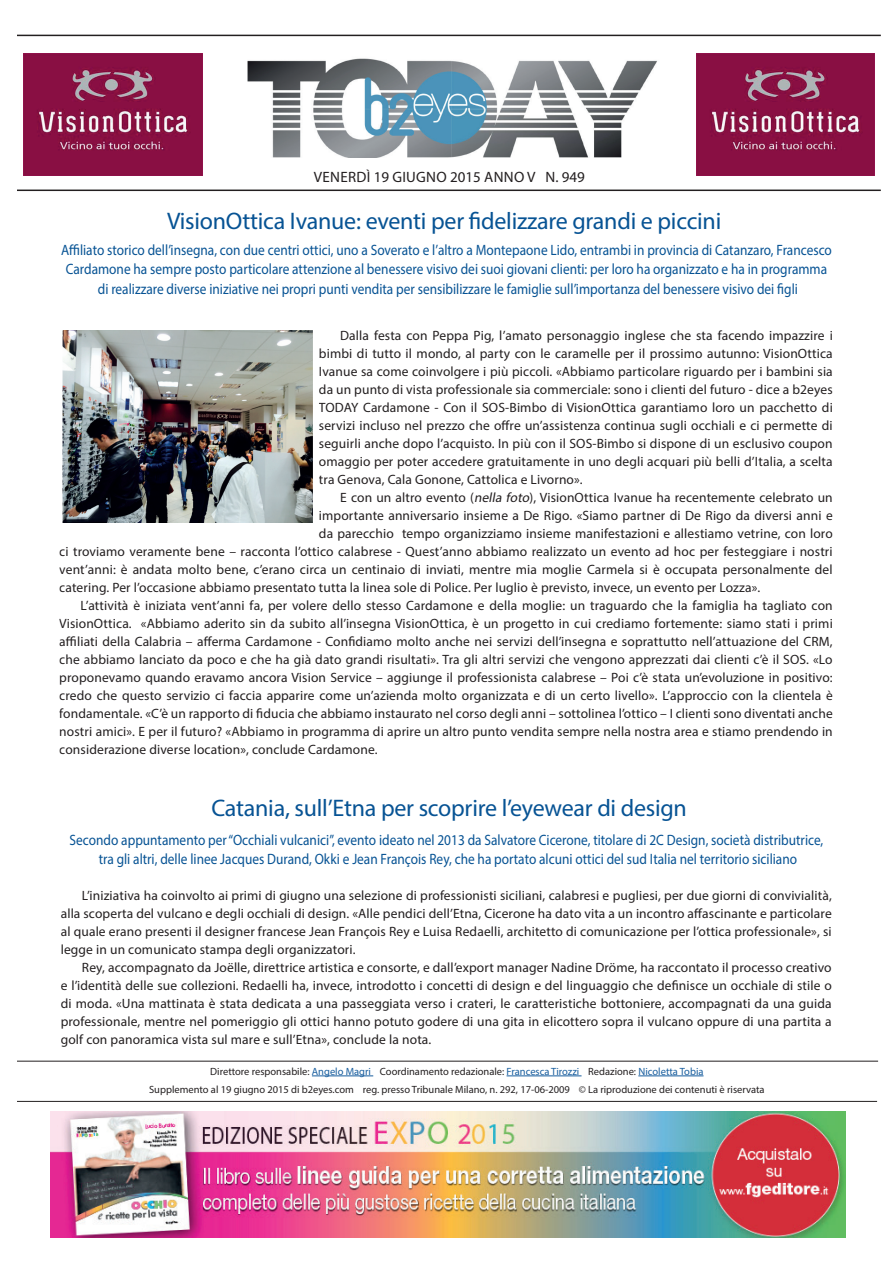
<style>
.page{position:relative;width:893px;height:1263px;background:#fff}
.page>*{position:absolute;margin:0;border:0;box-sizing:border-box;transform-origin:0 0}
.t1{font:24px "Myriad Pro";letter-spacing:-.01em;color:#075394}
.t2{font:15px/19.5px "Myriad Pro";color:#075394;text-align:center;scale:.89 1}
.t3{font:15px "Myriad Pro";letter-spacing:.02em;color:#231f20}
.t4{font:13.5px/18px "Myriad Pro";letter-spacing:.01em;color:#231f20;text-align:justify}
.t5{font:10.5px/18px "Myriad Pro";color:#231f20;text-align:center}
.s1{font-style:italic}
.s2{color:#175d9e}
</style>
<div class="page">
<img style="left:247px;top:58px;width:410px;height:99px">
<hr style="left:17px;top:1101px;width:860px;height:1px;background:#231f20">
<hr style="left:312px;top:1075px;width:61px;height:1px;background:#175d9e">
<hr style="left:507px;top:1075px;width:75px;height:1px;background:#175d9e">
<hr style="left:638px;top:1075px;width:65px;height:1px;background:#175d9e">
<img style="left:696px;top:54px;width:179px;height:122px">
<img style="left:24px;top:54px;width:178px;height:122px">
<hr style="left:17px;top:190px;width:864px;height:1px;background:#231f20">
<hr style="left:17px;top:35px;width:864px;height:1px;background:#231f20">
<img style="left:51px;top:1111px;width:795px;height:127px">
<hr style="left:17px;top:1061px;width:861px;height:1px;background:#231f20">
<img style="left:64px;top:330px;width:248px;height:192px">
<div style="left:57px;top:323px;width:262px;height:206px;border:6px solid #fff"></div>
<p class="t3" style="left:314px;top:167px;width:273px">VENERDÌ 19 GIUGNO 2015 ANNO V N. 949</p>
<h1 class="t1" style="left:167px;top:206px;width:556px">VisionOttica Ivanue: eventi per fidelizzare grandi e piccini</h1>
<p class="t2" style="left:61px;top:240px;width:868px">Affiliato storico dell’insegna, con due centri ottici, uno a Soverato e l’altro a Montepaone Lido, entrambi in provincia di Catanzaro, Francesco<br>Cardamone ha sempre posto particolare attenzione al benessere visivo dei suoi giovani clienti: per loro ha organizzato e ha in programma di realizzare diverse iniziative nei propri punti vendita per sensibilizzare le famiglie sull’importanza del benessere visivo dei figli</p>
<p class="t4" style="left:319px;top:326px;width:515px;text-indent:21px">Dalla festa con Peppa Pig, l’amato personaggio inglese che sta facendo impazzire i bimbi di tutto il mondo, al party con le caramelle per il prossimo autunno: VisionOttica Ivanue sa come coinvolgere i più piccoli. «Abbiamo particolare riguardo per i bambini sia da un punto di vista professionale sia commerciale: sono i clienti del futuro - dice a b2eyes TODAY Cardamone - Con il SOS-Bimbo di VisionOttica garantiamo loro un pacchetto di servizi incluso nel prezzo che offre un’assistenza continua sugli occhiali e ci permette di seguirli anche dopo l’acquisto. In più con il SOS-Bimbo si dispone di un esclusivo coupon omaggio per poter accedere gratuitamente in uno degli acquari più belli d’Italia, a scelta tra Genova, Cala Gonone, Cattolica e Livorno».</p>
<p class="t4" style="left:340px;top:488px;width:494px">E con un altro evento (<span class="s1">nella foto</span>), VisionOttica Ivanue ha recentemente celebrato un</p>
<p class="t4" style="left:319px;top:506px;width:515px">importante anniversario insieme a De Rigo. «Siamo partner di De Rigo da diversi anni e</p>
<p class="t4" style="left:319px;top:524px;width:515px">da parecchio tempo organizziamo insieme manifestazioni e allestiamo vetrine, con loro</p>
<p class="t4" style="left:59px;top:542px;width:775px">ci troviamo veramente bene – racconta l’ottico calabrese - Quest’anno abbiamo realizzato un evento ad hoc per festeggiare i nostri</p>
<p class="t4" style="left:59px;top:560px;width:775px">vent’anni: è andata molto bene, c’erano circa un centinaio di inviati, mentre mia moglie Carmela si è occupata personalmente del</p>
<p class="t4" style="left:59px;top:578px;width:702px">catering. Per l’occasione abbiamo presentato tutta la linea sole di Police. Per luglio è previsto, invece, un evento per Lozza».</p>
<p class="t4" style="left:81px;top:596px;width:754px">L’attività è iniziata vent’anni fa, per volere dello stesso Cardamone e della moglie: un traguardo che la famiglia ha tagliato con</p>
<p class="t4" style="left:59px;top:614px;width:775px">VisionOttica. «Abbiamo aderito sin da subito all’insegna VisionOttica, è un progetto in cui crediamo fortemente: siamo stati i primi</p>
<p class="t4" style="left:59px;top:632px;width:775px">affiliati della Calabria – afferma Cardamone - Confidiamo molto anche nei servizi dell’insegna e soprattutto nell’attuazione del CRM,</p>
<p class="t4" style="left:59px;top:650px;width:775px">che abbiamo lanciato da poco e che ha già dato grandi risultati». Tra gli altri servizi che vengono apprezzati dai clienti c’è il SOS. «Lo</p>
<p class="t4" style="left:59px;top:668px;width:775px">proponevamo quando eravamo ancora Vision Service – aggiunge il professionista calabrese – Poi c’è stata un’evoluzione in positivo:</p>
<p class="t4" style="left:59px;top:686px;width:775px">credo che questo servizio ci faccia apparire come un’azienda molto organizzata e di un certo livello». L’approccio con la clientela è</p>
<p class="t4" style="left:59px;top:704px;width:775px">fondamentale. «C’è un rapporto di fiducia che abbiamo instaurato nel corso degli anni – sottolinea l’ottico – I clienti sono diventati anche</p>
<p class="t4" style="left:59px;top:722px;width:775px">nostri amici». E per il futuro? «Abbiamo in programma di aprire un altro punto vendita sempre nella nostra area e stiamo prendendo in</p>
<p class="t4" style="left:59px;top:740px;width:320px">considerazione diverse location», conclude Cardamone.</p>
<h1 class="t1" style="left:211px;top:793px;width:477px">Catania, sull’Etna per scoprire l’eyewear di design</h1>
<p class="t2" style="left:70px;top:830px;width:848px">Secondo appuntamento per “Occhiali vulcanici”, evento ideato nel 2013 da Salvatore Cicerone, titolare di 2C Design, società distributrice, tra gli altri, delle linee Jacques Durand, Okki e Jean François Rey, che ha portato alcuni ottici del sud Italia nel territorio siciliano</p>
<p class="t4" style="left:61px;top:886px;width:773px;text-indent:21px">L’iniziativa ha coinvolto ai primi di giugno una selezione di professionisti siciliani, calabresi e pugliesi, per due giorni di convivialità, alla scoperta del vulcano e degli occhiali di design. «Alle pendici dell’Etna, Cicerone ha dato vita a un incontro affascinante e particolare al quale erano presenti il designer francese Jean François Rey e Luisa Redaelli, architetto di comunicazione per l’ottica professionale», si legge in un comunicato stampa degli organizzatori.</p>
<p class="t4" style="left:61px;top:958px;width:773px;text-indent:21px">Rey, accompagnato da Joëlle, direttrice artistica e consorte, e dall’export manager Nadine Dröme, ha raccontato il processo creativo e l’identità delle sue collezioni. Redaelli ha, invece, introdotto i concetti di design e del linguaggio che definisce un occhiale di stile o di moda. «Una mattinata è stata dedicata a una passeggiata verso i crateri, le caratteristiche bottoniere, accompagnati da una guida professionale, mentre nel pomeriggio gli ottici hanno potuto godere di una gita in elicottero sopra il vulcano oppure di una partita a golf con panoramica vista sul mare e sull’Etna», conclude la nota.</p>
<p class="t5" style="left:149px;top:1062px;width:617px">Direttore responsabile: <span class="s2">Angelo Magri</span> Coordinamento redazionale: <span class="s2">Francesca Tirozzi</span> Redazione: <span class="s2">Nicoletta Tobia<br></span>Supplemento al 19 giugno 2015 di b2eyes.com reg. presso Tribunale Milano, n. 292, 17-06-2009 © La riproduzione dei contenuti è riservata</p>
</div>
